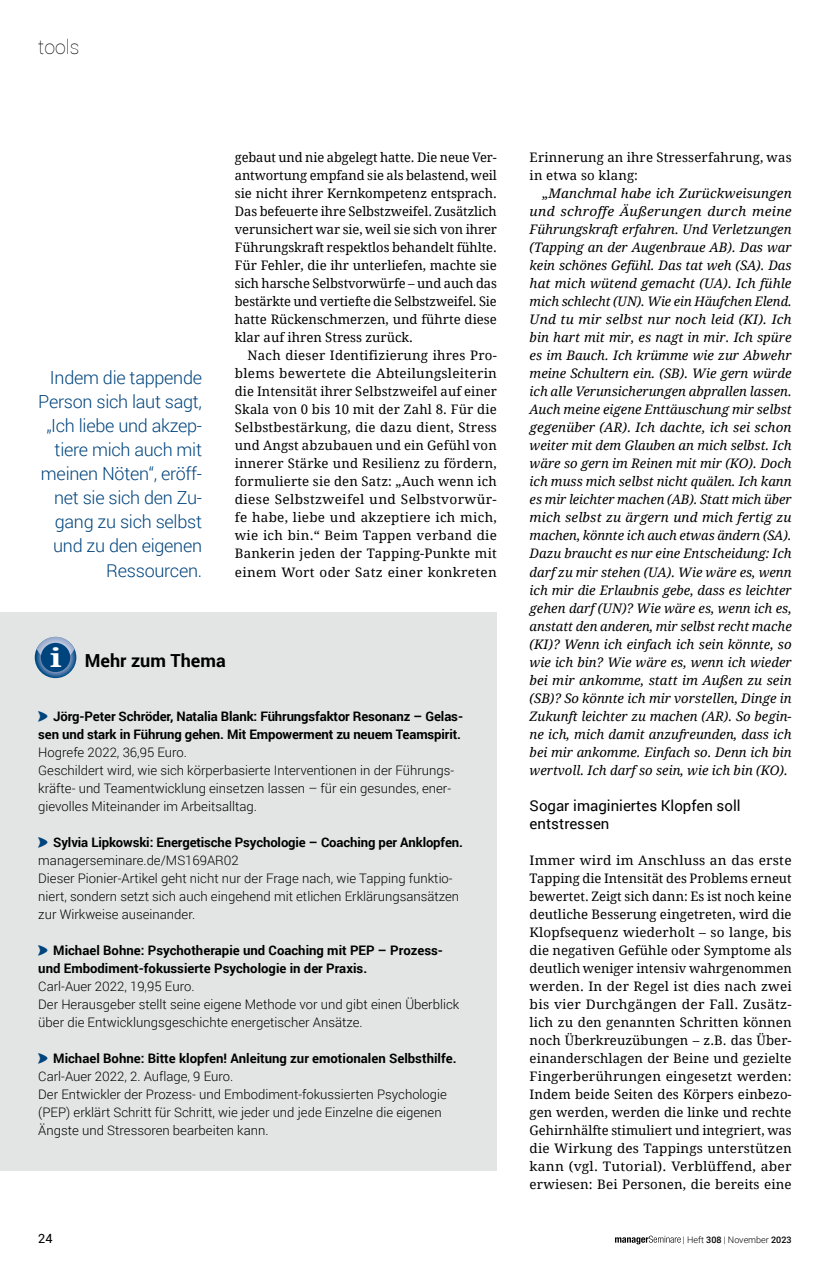
<style>
.page{position:relative;width:830px;height:1263px;background:#fff}
.page>*{position:absolute;margin:0;border:0;box-sizing:border-box;transform-origin:0 0}
.t1{font:700 25.95px "Droid Serif";color:#fff;scale:1.28 1}
.t2{font:100 19.5px "Roboto";color:#000}
.Zitat{font:300 18px/24px "Roboto";letter-spacing:-.015em;color:#00447d;text-align:right}
.Standard_Stichzeile{font:700 18px "Roboto";color:#000}
.Subhead{font:15px/18px "Roboto";color:#000}
.t3{font:italic 13.2px/18px "Droid Serif";color:#000;text-align:justify}
.Standard_ohne_Einzug{font:13.2px/18px "Droid Serif";letter-spacing:.015em;color:#000;text-align:justify}
.Standard_Paragraph{font:300 13.2px/18px "Roboto";color:#000}
.Standard_ohne_Einzug-2{font:13.2px/18px "Droid Serif";letter-spacing:.015em;color:#000;text-align:justify;scale:1.04 1}
.t4{font:700 13.2px/18px "Roboto";letter-spacing:-.01em;color:#000;text-align:right}
.t5{font:12.75px "Roboto";color:#000}
.t6{font:300 9px "Roboto";color:#000}
.s1{font-weight:500}
</style>
<div class="page">
<svg style="left:615px;top:1235px;width:65px;height:9px"></svg>
<div style="left:0;top:612px;width:496px;height:558px;background:#e3e5e5"></div>
<svg style="left:35px;top:637px;width:41px;height:41px"></svg>
<div style="left:41px;top:643px;width:29px;height:29px;background:#00447d;border-radius:50%"></div>
<svg style="left:37px;top:636px;width:37px;height:25px"></svg>
<h2 class="t2" style="left:38px;top:34px;width:43px">tools</h2>
<p class="Zitat" style="left:38px;top:365px;width:165px">Indem die tappende<br>Person sich laut sagt, „Ich liebe und akzep&shy;tiere mich auch mit meinen Nöten“, eröff&shy;net sie sich den Zu&shy;gang zu sich selbst und zu den eigenen<br>Ressourcen.</p>
<p class="Standard_ohne_Einzug" style="left:235px;top:149px;width:263px">gebaut und nie abgelegt hatte. Die neue Ver&shy;antwortung empfand sie als belastend, weil sie nicht ihrer Kernkompetenz entsprach.<br>Das befeuerte ihre Selbstzweifel. Zusätzlich verunsichert war sie, weil sie sich von ihrer Führungskraft respektlos behandelt fühlte.<br>Für Fehler, die ihr unterliefen, machte sie sich harsche Selbstvorwürfe – und auch das bestärkte und vertiefte die Selbstzweifel. Sie hatte Rückenschmerzen, und führte diese klar auf ihren Stress zurück.</p>
<p class="Standard_ohne_Einzug" style="left:235px;top:347px;width:263px;text-indent:13px">Nach dieser Identifizierung ihres Pro&shy;blems bewertete die Abteilungsleiterin die Intensität ihrer Selbstzweifel auf einer Skala von 0 bis 10 mit der Zahl 8. Für die Selbstbestärkung, die dazu dient, Stress und Angst abzubauen und ein Gefühl von innerer Stärke und Resilienz zu fördern, formulierte sie den Satz: „Auch wenn ich diese Selbstzweifel und Selbstvorwür&shy;fe habe, liebe und akzeptiere ich mich, wie ich bin.“ Beim Tappen verband die Bankerin jeden der Tapping-Punkte mit einem Wort oder Satz einer konkreten</p>
<h1 class="t1" style="left:50px;top:643px;width:11px">i</h1>
<p class="Standard_Stichzeile" style="left:85px;top:647px;width:142px">Mehr zum Thema</p>
<p class="t4" style="left:38px;top:706px;width:426px">Jörg-Peter Schröder, Natalia Blank: Führungsfaktor Resonanz – Gelas&shy;sen und stark in Führung gehen. Mit Empowerment zu neuem Teamspirit.</p>
<p class="Standard_Paragraph" style="left:38px;top:742px;width:150px">Hogrefe 2022, 36,95 Euro.</p>
<p class="Standard_Paragraph" style="left:38px;top:760px;width:417px">Geschildert wird, wie sich körperbasierte Interventionen in der Führungs&shy;kräfte- und Teamentwicklung einsetzen lassen – für ein gesundes, ener&shy;gievolles Miteinander im Arbeitsalltag.</p>
<p class="t4" style="left:53px;top:832px;width:411px">Sylvia Lipkowski: Energetische Psychologie – Coaching per Anklopfen.</p>
<p class="Standard_Paragraph" style="left:38px;top:850px;width:202px">managerseminare.de/MS169AR02</p>
<p class="Standard_Paragraph" style="left:38px;top:868px;width:422px">Dieser Pionier-Artikel geht nicht nur der Frage nach, wie Tapping funktio&shy;niert, sondern setzt sich auch eingehend mit etlichen Erklärungsansätzen zur Wirkweise auseinander.</p>
<p class="t4" style="left:38px;top:940px;width:406px;text-align:left;text-indent:15px">Michael Bohne: Psychotherapie und Coaching mit PEP – Prozess&shy;und Embodiment-fokussierte Psychologie in der Praxis.</p>
<p class="Standard_Paragraph" style="left:38px;top:976px;width:158px">Carl-Auer 2022, 19,95 Euro.</p>
<p class="Standard_Paragraph" style="left:38px;top:994px;width:422px">Der Herausgeber stellt seine eigene Methode vor und gibt einen Überblick über die Entwicklungsgeschichte energetischer Ansätze.</p>
<p class="t4" style="left:53px;top:1048px;width:404px">Michael Bohne: Bitte klopfen! Anleitung zur emotionalen Selbsthilfe.</p>
<p class="Standard_Paragraph" style="left:38px;top:1066px;width:196px">Carl-Auer 2022, 2. Auflage, 9 Euro.</p>
<p class="Standard_Paragraph" style="left:38px;top:1084px;width:410px">Der Entwickler der Prozess- und Embodiment-fokussierten Psychologie (PEP) erklärt Schritt für Schritt, wie jeder und jede Einzelne die eigenen<br>Ängste und Stressoren bearbeiten kann.</p>
<p class="Standard_ohne_Einzug" style="left:529px;top:149px;width:263px">Erinnerung an ihre Stresserfahrung, was in etwa so klang:</p>
<p class="t3" style="left:529px;top:185px;width:263px;text-indent:13px">„Manchmal habe ich Zurückweisungen und schroffe Äußerungen durch meine Führungskraft erfahren. Und Verletzungen (Tapping an der Augenbraue AB). Das war kein schönes Gefühl. Das tat weh (SA). Das hat mich wütend gemacht (UA). Ich fühle mich schlecht (UN). Wie ein Häufchen Elend.<br>Und tu mir selbst nur noch leid (KI). Ich bin hart mit mir, es nagt in mir. Ich spüre es im Bauch. Ich krümme wie zur Abwehr meine Schultern ein. (SB). Wie gern würde ich alle Verunsicherungen abprallen lassen.<br>Auch meine eigene Enttäuschung mir selbst gegenüber (AR). Ich dachte, ich sei schon weiter mit dem Glauben an mich selbst. Ich wäre so gern im Reinen mit mir (KO). Doch ich muss mich selbst nicht quälen. Ich kann es mir leichter machen (AB). Statt mich über mich selbst zu ärgern und mich fertig zu machen, könnte ich auch etwas ändern (SA).<br>Dazu braucht es nur eine Entscheidung: Ich darf zu mir stehen (UA). Wie wäre es, wenn ich mir die Erlaubnis gebe, dass es leichter gehen darf (UN)? Wie wäre es, wenn ich es, anstatt den anderen, mir selbst recht mache (KI)? Wenn ich einfach ich sein könnte, so wie ich bin? Wie wäre es, wenn ich wieder bei mir ankomme, statt im Außen zu sein (SB)? So könnte ich mir vorstellen, Dinge in Zukunft leichter zu machen (AR). So begin&shy;ne ich, mich damit anzufreunden, dass ich bei mir ankomme. Einfach so. Denn ich bin wertvoll. Ich darf so sein, wie ich bin (KO).</p>
<p class="Subhead" style="left:529px;top:796px;width:212px">Sogar imaginiertes Klopfen soll entstressen</p>
<p class="Standard_ohne_Einzug-2" style="left:529px;top:851px;width:253px">Immer wird im Anschluss an das erste Tapping die Intensität des Problems erneut bewertet. Zeigt sich dann: Es ist noch keine deutliche Besserung eingetreten, wird die Klopfsequenz wiederholt – so lange, bis die negativen Gefühle oder Symptome als deutlich weniger intensiv wahrgenommen werden. In der Regel ist dies nach zwei bis vier Durchgängen der Fall. Zusätz&shy;lich zu den genannten Schritten können noch Überkreuzübungen – z.B. das Über&shy;einanderschlagen der Beine und gezielte Fingerberührungen eingesetzt werden:<br>Indem beide Seiten des Körpers einbezo&shy;gen werden, werden die linke und rechte Gehirnhälfte stimuliert und integriert, was die Wirkung des Tappings unterstützen kann (vgl. Tutorial). Verblüffend, aber erwiesen: Bei Personen, die bereits eine</p>
<p class="t5" style="left:38px;top:1229px;width:16px">24</p>
<p class="t6" style="left:682px;top:1233px;width:110px">| Heft <span class="s1">308</span> | November <span class="s1">2023</span></p>
</div>
